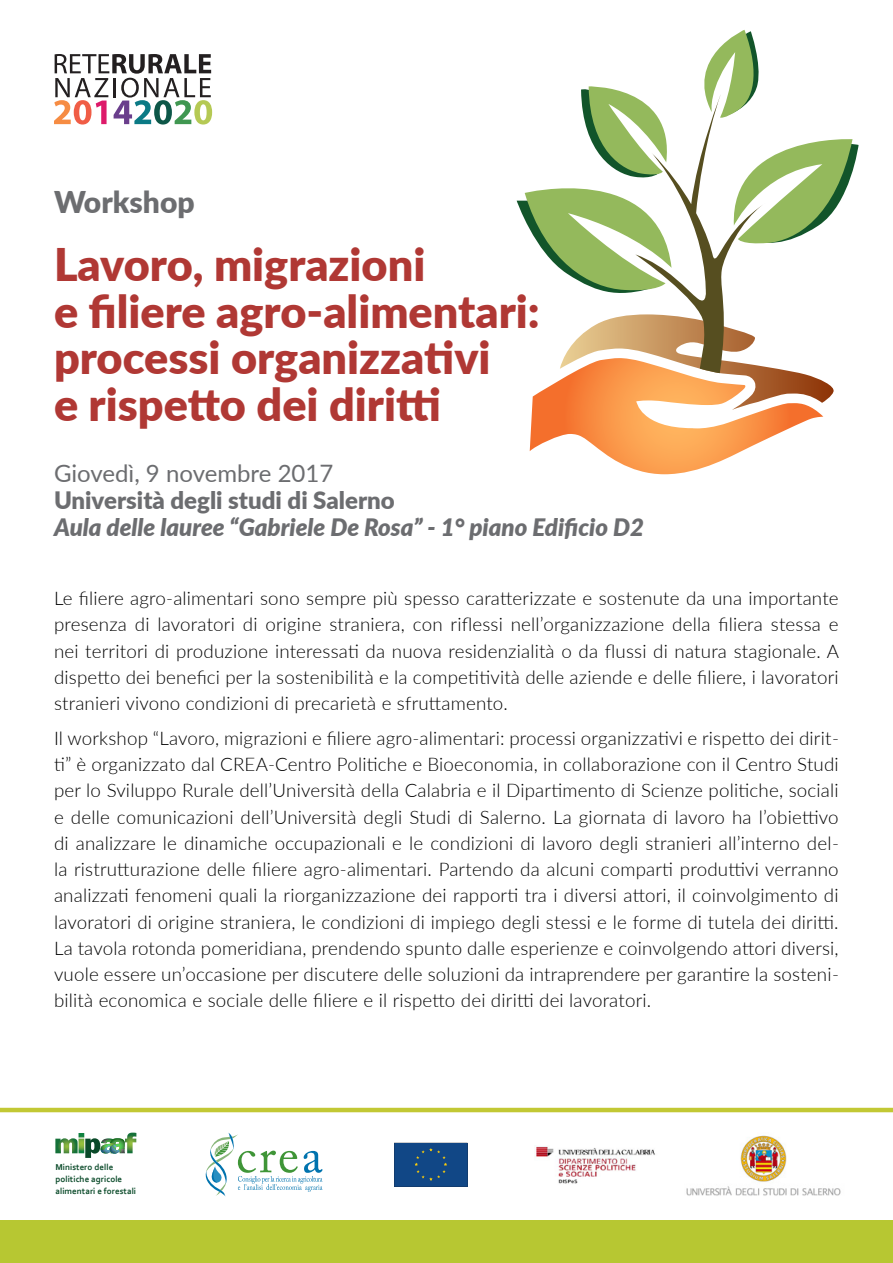
<style>
.page{position:relative;width:893px;height:1263px;background:#fff}
.page>*{position:absolute;margin:0;border:0;box-sizing:border-box;transform-origin:0 0}
.t1{font:900 45px/46.5px "Lato";color:#b03834}
.t2{font:900 30px "Lato";color:#6c6d70}
.t3{font:italic 900 24px/27px "Lato";color:#6c6d70}
.t4{font:300 18.75px/26.2px "Lato";letter-spacing:.01em;color:#000001;text-align:justify}
.t5{font:700 9px/11.9px "Corbel";letter-spacing:.005em;color:#0a4a29}
.s1{font-weight:400;font-style:normal}
.s2{font-style:normal}
</style>
<div class="page">
<svg style="left:517px;top:30px;width:342px;height:444px"></svg>
<div style="left:0;top:1220px;width:893px;height:43px;background:#b7c732"></div>
<hr style="left:0;top:1108px;width:893px;height:4px;background:#c2c834">
<svg style="left:55px;top:1132px;width:81px;height:26px"></svg>
<svg style="left:205px;top:1133px;width:118px;height:63px"></svg>
<img style="left:535px;top:1145px;width:120px;height:39px">
<div style="left:394px;top:1143px;width:73px;height:44px;background:#114786"></div>
<img style="left:686px;top:1135px;width:155px;height:61px">
<svg style="left:54px;top:54px;width:158px;height:71px"></svg>
<p class="t2" style="left:54px;top:180px;width:142px">Workshop</p>
<p class="t1" style="left:54px;top:239px;width:487px">Lavoro, migrazioni<br>e filiere agro-alimentari: processi organizzativi<br>e rispetto dei diritti</p>
<p class="t3" style="left:54px;top:458px;width:591px"><span class="s1">Giovedì, 9 novembre 2017<br></span><span class="s2">Università degli studi di Salerno<br></span>Aula delle lauree “Gabriele De Rosa” - 1° piano Edificio D2</p>
<p class="t4" style="left:54px;top:585px;width:787px">Le filiere agro-alimentari sono sempre più spesso caratterizzate e sostenute da una importante presenza di lavoratori di origine straniera, con riflessi nell’organizzazione della filiera stessa e nei territori di produzione interessati da nuova residenzialità o da flussi di natura stagionale. A dispetto dei benefici per la sostenibilità e la competitività delle aziende e delle filiere, i lavoratori stranieri vivono condizioni di precarietà e sfruttamento.</p>
<p class="t4" style="left:54px;top:724px;width:786px">Il workshop “Lavoro, migrazioni e filiere agro-alimentari: processi organizzativi e rispetto dei dirit&shy;ti” è organizzato dal CREA-Centro Politiche e Bioeconomia, in collaborazione con il Centro Studi per lo Sviluppo Rurale dell’Università della Calabria e il Dipartimento di Scienze politiche, sociali e delle comunicazioni dell’Università degli Studi di Salerno. La giornata di lavoro ha l’obiettivo di analizzare le dinamiche occupazionali e le condizioni di lavoro degli stranieri all’interno del&shy;la ristrutturazione delle filiere agro-alimentari. Partendo da alcuni comparti produttivi verranno analizzati fenomeni quali la riorganizzazione dei rapporti tra i diversi attori, il coinvolgimento di lavoratori di origine straniera, le condizioni di impiego degli stessi e le forme di tutela dei diritti.<br>La tavola rotonda pomeridiana, prendendo spunto dalle esperienze e coinvolgendo attori diversi, vuole essere un’occasione per discutere delle soluzioni da intraprendere per garantire la sosteni&shy;bilità economica e sociale delle filiere e il rispetto dei diritti dei lavoratori.</p>
<p class="t5" style="left:55px;top:1161px;width:82px">Ministero delle politiche agricole alimentari e forestali</p>
</div>
